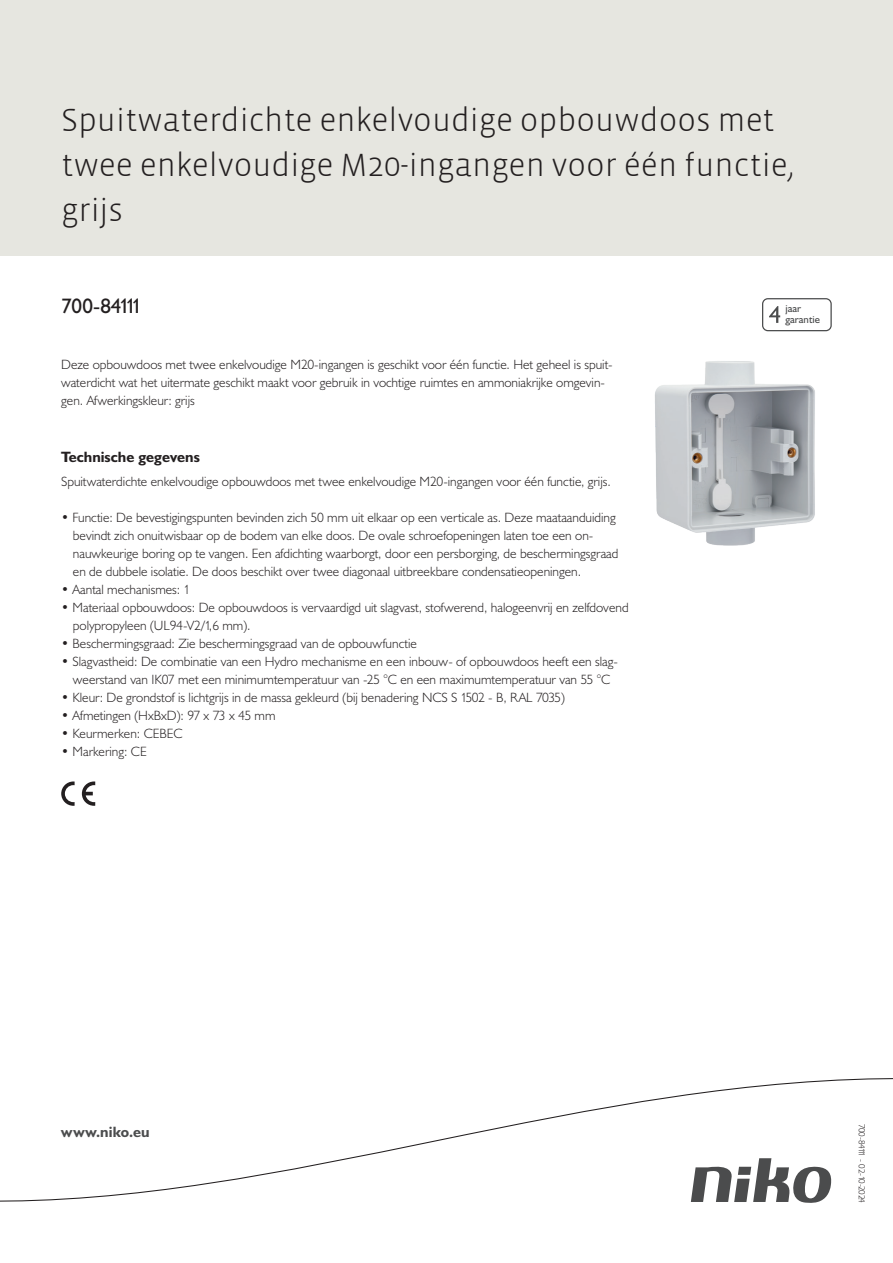
<style>
.page{position:relative;width:893px;height:1263px;background:#fff}
.page>*{position:absolute;margin:0;border:0;box-sizing:border-box;transform-origin:0 0}
.Title_datasheets{font:300 33px/45px "Vista Sans";color:#231f20}
.Article_number{font:21px "Humanist 521 BT";letter-spacing:-.055em;color:#231f20}
.Titles_parts{font:700 15px "Humanist 521 BT";color:#231f20}
.titel_afbeelding{font:700 15px "Humanist 521 BT";letter-spacing:.005em;color:#4b4c4d}
.USP_Bullets{font:300 13.5px/18px "Humanist 521 BT";color:#231f20}
.Platte_tekst_CAB{font:300 13.5px/18px "Humanist 521 BT";color:#231f20}
.t1{font:10.8px/10.8px "Humanist 521 BT";color:#4b4c4d}
.Revision{font:300 9px "Humanist 521 BT";letter-spacing:-.05em;color:#231f20}
</style>
<div class="page">
<div style="left:0;top:0;width:893px;height:255px;background:#e6e6e0"></div>
<svg style="left:82px;top:781px;width:13px;height:25px"></svg>
<svg style="left:61px;top:781px;width:14px;height:25px"></svg>
<svg style="left:762px;top:298px;width:70px;height:33px"></svg>
<svg style="left:0;top:1078px;width:893px;height:125px"></svg>
<img style="left:655px;top:361px;width:160px;height:185px">
<p class="Title_datasheets" style="left:61px;top:98px;width:734px">Spuitwaterdichte enkelvoudige opbouwdoos met twee enkelvoudige M20-ingangen voor één functie, grijs</p>
<p class="Article_number" style="left:61px;top:293px;width:83px">700-84111</p>
<p class="t1" style="left:785px;top:303px;width:36px">jaar garantie</p>
<p class="Platte_tekst_CAB" style="left:61px;top:355px;width:553px">Deze opbouwdoos met twee enkelvoudige M20-ingangen is geschikt voor één functie. Het geheel is spuit&shy;waterdicht wat het uitermate geschikt maakt voor gebruik in vochtige ruimtes en ammoniakrijke omgevin&shy;gen. Afwerkingskleur: grijs</p>
<p class="Titles_parts" style="left:61px;top:447px;width:140px">Technische gegevens</p>
<p class="Platte_tekst_CAB" style="left:61px;top:472px;width:551px">Spuitwaterdichte enkelvoudige opbouwdoos met twee enkelvoudige M20-ingangen voor één functie, grijs.</p>
<p class="USP_Bullets" style="left:73px;top:508px;width:547px;text-indent:-12px">• Functie: De bevestigingspunten bevinden zich 50 mm uit elkaar op een verticale as. Deze maataanduiding bevindt zich onuitwisbaar op de bodem van elke doos. De ovale schroefopeningen laten toe een on&shy;nauwkeurige boring op te vangen. Een afdichting waarborgt, door een persborging, de beschermingsgraad en de dubbele isolatie. De doos beschikt over twee diagonaal uitbreekbare condensatieopeningen.</p>
<p class="USP_Bullets" style="left:61px;top:580px;width:131px">• Aantal mechanismes: 1</p>
<p class="USP_Bullets" style="left:73px;top:598px;width:557px;text-indent:-12px">• Materiaal opbouwdoos: De opbouwdoos is vervaardigd uit slagvast, stofwerend, halogeenvrij en zelfdovend polypropyleen (UL94-V2/1,6 mm).</p>
<p class="USP_Bullets" style="left:61px;top:634px;width:357px">• Beschermingsgraad: Zie beschermingsgraad van de opbouwfunctie</p>
<p class="USP_Bullets" style="left:61px;top:652px;width:558px;text-align:center">• Slagvastheid: De combinatie van een Hydro mechanisme en een inbouw- of opbouwdoos heeft een slag&shy;weerstand van IK07 met een minimumtemperatuur van -25 °C en een maximumtemperatuur van 55 °C</p>
<p class="USP_Bullets" style="left:61px;top:688px;width:505px">• Kleur: De grondstof is lichtgrijs in de massa gekleurd (bij benadering NCS S 1502 - B, RAL 7035)</p>
<p class="USP_Bullets" style="left:61px;top:706px;width:216px">• Afmetingen (HxBxD): 97 x 73 x 45 mm</p>
<p class="USP_Bullets" style="left:61px;top:724px;width:123px">• Keurmerken: CEBEC</p>
<p class="USP_Bullets" style="left:61px;top:742px;width:87px">• Markering: CE</p>
<p class="titel_afbeelding" style="left:61px;top:1122px;width:90px">www.niko.eu</p>
<p class="Revision" style="left:868px;top:1123px;width:81px;rotate:90deg">700-84111 - 02-10-2024</p>
</div>
